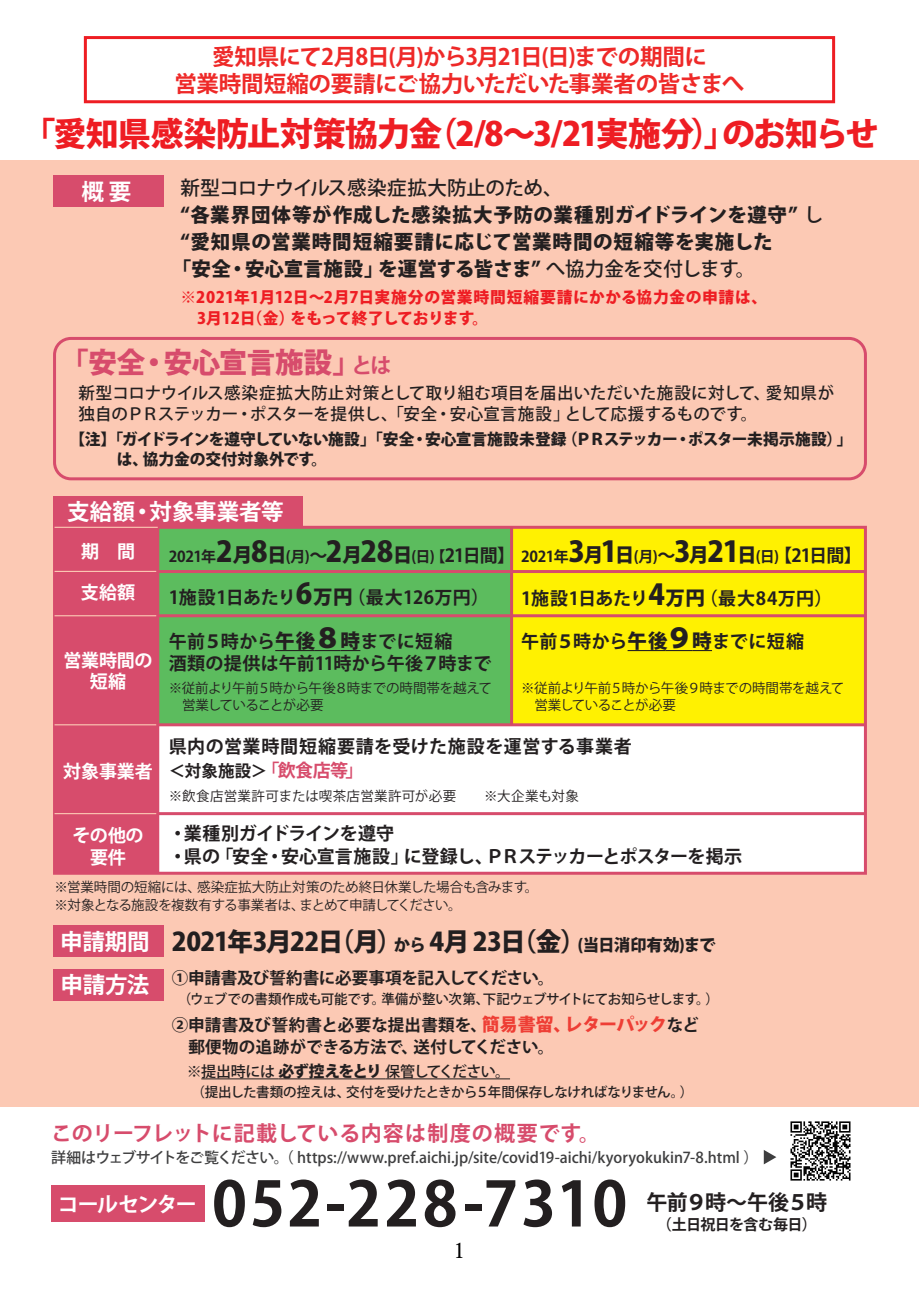
<style>
.page{position:relative;width:919px;height:1289px;background:#fff}
.page>*{position:absolute;margin:0;border:0;box-sizing:border-box;transform-origin:0 0}
.t1{font:700 61.2px "Koz Go Pr 6 N";letter-spacing:.05em;color:#231f20}
.t2{font:800 33px "Koz Go Pr 6 N";letter-spacing:-.03em;color:#ee1d23}
.t3{font:800 28.5px "Koz Go Pr 6 N";letter-spacing:-.015em;color:#d74c6c}
.t4{font:800 25.5px "Koz Go Pr 6 N";letter-spacing:-.035em;color:#231f20}
.t5{font:700 22.5px/27px "Koz Go Pr 6 N";letter-spacing:-.025em;color:#ee2928;text-align:center}
.t6{font:700 22.5px "Koz Go Pr 6 N";letter-spacing:-.01em;color:#fff}
.t7{font:700 21px "Koz Go Pr 6 N";letter-spacing:.025em;color:#d74c6c}
.t8{font:700 21px "Koz Go Pr 6 N";letter-spacing:-.09em;color:#231f20}
.t9{font:700 21px "Koz Go Pr 6 N";letter-spacing:-.075em;color:#fff}
.t10{font:500 21px "Koz Min Pr 6 N";color:#030303}
.t11{font:800 19.5px "Koz Go Pr 6 N";letter-spacing:.03em;color:#231f20}
.t12{font:800 19.5px "Koz Go Pr 6 N";letter-spacing:.005em;color:#231f20}
.t13{font:500 19.5px "Koz Go Pr 6 N";letter-spacing:-.025em;color:#231f20}
.t14{font:700 18px/22.5px "Koz Go Pr 6 N";letter-spacing:.01em;color:#231f20}
.t15{font:700 18px/22.5px "Koz Go Pr 6 N";letter-spacing:-.02em;color:#231f20}
.t16{font:700 18px "Koz Go Pr 6 N";letter-spacing:.03em;color:#231f20}
.t17{font:700 18px/21.6px "Koz Go Pr 6 N";letter-spacing:-.005em;color:#fff;text-align:center}
.t18{font:700 16.5px/22.5px "Koz Go Pr 6 N";letter-spacing:-.005em;color:#231f20}
.t19{font:500 16.5px/21px "Koz Go Pr 6 N";letter-spacing:.005em;color:#231f20}
.t20{font:800 15.75px/19.5px "Koz Go Pr 6 N";letter-spacing:-.025em;color:#231f20}
.t21{font:800 15.75px/21px "Koz Go Pr 6 N";letter-spacing:.015em;color:#ee1d23}
.t22{font:500 15px "Koz Go Pr 6 N";color:#3e3e3f}
.t23{font:700 15px "Koz Go Pr 6 N";letter-spacing:-.04em;color:#231f20}
.t24{font:500 15px "Koz Go Pr 6 N";letter-spacing:-.045em;color:#231f20}
.t25{font:500 13.5px "Koz Go Pr 6 N";letter-spacing:-.03em;color:#231f20}
.t26{font:13.5px/16.5px "Koz Go Pr 6 N";letter-spacing:-.04em;color:#231f20}
.t27{font:13.5px/18px "Koz Go Pr 6 N";letter-spacing:-.02em;color:#231f20}
.t28{font:13.5px "Koz Go Pr 6 N";letter-spacing:.02em;color:#231f20}
.s1{font-weight:500}
.s2{font-weight:700;font-size:21px}
.s3{font-weight:800;font-size:28.5px}
.s4{font-weight:800;font-size:19.5px}
.s5{font-size:18px}
.s6{font-weight:800;font-size:27px}
.s7{font-size:18px;color:#d74c6c}
.s8{font-weight:700;font-size:22.5px;color:#fff}
.s9{font-size:16.5px}
.s10{font-weight:800;font-size:18px;color:#ee3e35}
.s11{font-weight:800;font-size:15.75px}
</style>
<div class="page">
<div style="left:0;top:160px;width:918px;height:947px;background:#fcc9b4"></div>
<div style="left:55px;top:527px;width:810px;height:346px;background:#fff"></div>
<div style="left:158px;top:527px;width:353px;height:197px;background:#5cbc5e"></div>
<div style="left:512px;top:527px;width:353px;height:197px;background:#fff101"></div>
<div style="left:55px;top:527px;width:103px;height:346px;background:#d74c6c"></div>
<div style="left:52px;top:1185px;width:153px;height:36px;background:#d74c6c"></div>
<div style="left:53px;top:175px;width:110px;height:32px;background:#d74c6c"></div>
<div style="left:53px;top:496px;width:249px;height:31px;background:#d74c6c"></div>
<div style="left:53px;top:925px;width:110px;height:31px;background:#d74c6c"></div>
<div style="left:53px;top:969px;width:110px;height:31px;background:#d74c6c"></div>
<hr style="left:201px;top:1078px;width:77px;height:1px;background:#231f20">
<hr style="left:278px;top:1078px;width:107px;height:1px;background:#231f20">
<hr style="left:385px;top:1078px;width:125px;height:1px;background:#231f20">
<div style="left:84px;top:36px;width:751px;height:67px;border:3px solid #ee1d23"></div>
<div style="left:53px;top:337px;width:813px;height:143px;border:3px solid #d74c6c;border-radius:16px"></div>
<div style="left:53px;top:526px;width:813px;height:348px;border:3px solid #d74c6c"></div>
<hr style="left:275px;top:650px;width:39px;height:1px;background:#231f20">
<svg style="left:314px;top:650px;width:46px;height:1px"></svg>
<hr style="left:627px;top:650px;width:38px;height:1px;background:#231f20">
<svg style="left:665px;top:650px;width:47px;height:1px"></svg>
<svg style="left:763px;top:1150px;width:13px;height:14px"></svg>
<hr style="left:55px;top:812px;width:810px;height:3px;background:#d74c6c">
<hr style="left:55px;top:723px;width:810px;height:3px;background:#d74c6c">
<hr style="left:55px;top:614px;width:810px;height:3px;background:#d74c6c">
<hr style="left:55px;top:571px;width:103px;height:1px;background:#fcc9b4">
<hr style="left:55px;top:615px;width:103px;height:1px;background:#fcc9b4">
<hr style="left:55px;top:724px;width:103px;height:1px;background:#fcc9b4">
<hr style="left:55px;top:813px;width:103px;height:1px;background:#fcc9b4">
<hr style="left:156px;top:527px;width:3px;height:345px;background:#d74c6c">
<hr style="left:510px;top:527px;width:3px;height:197px;background:#d24c64">
<hr style="left:55px;top:526px;width:103px;height:2px;background:#fcc9b4">
<img style="left:790px;top:1121px;width:61px;height:60px">
<hr style="left:158px;top:570px;width:707px;height:3px;background:#d74c6c">
<h3 class="t5" style="left:174px;top:44px;width:571px">愛知県にて2月8日(月)から3月21日(日)までの期間に<br>営業時間短縮の要請にご協力いただいた事業者の皆さまへ</h3>
<h2 class="t2" style="left:23px;top:115px;width:857px">「愛知県感染防止対策協力金（2/8～3/21実施分）」のお知らせ</h2>
<p class="t13" style="left:180px;top:177px;width:383px">新型コロナウイルス感染症拡大防止のため、</p>
<p class="t11" style="left:180px;top:204px;width:644px">“各業界団体等が作成した感染拡大予防の業種別ガイドラインを遵守” <span class="s1">し</span></p>
<p class="t11" style="left:180px;top:231px;width:593px">“愛知県の営業時間短縮要請に応じて営業時間の短縮等を実施した</p>
<p class="t12" style="left:172px;top:258px;width:585px">「安全・安心宣言施設」を運営する皆さま” <span class="s1">へ協力金を交付します。</span></p>
<p class="t21" style="left:180px;top:287px;width:588px">※2021年1月12日～2月7日実施分の営業時間短縮要請にかかる協力金の申請は、　3月12日（金）をもって終了しております。</p>
<h3 class="t3" style="left:60px;top:347px;width:333px">「安全・安心宣言施設」<span class="s2">とは</span></h3>
<p class="t19" style="left:78px;top:382px;width:757px">新型コロナウイルス感染症拡大防止対策として取り組む項目を届出いただいた施設に対して、愛知県が独自のＰＲステッカー・ポスターを提供し、「安全・安心宣言施設」として応援するものです。</p>
<p class="t20" style="left:70px;top:430px;width:784px">【注】「ガイドラインを遵守していない施設」「安全・安心宣言施設未登録（ＰＲステッカー・ポスター未掲示施設）」　　　は、協力金の交付対象外です。</p>
<h3 class="t6" style="left:81px;top:179px;width:51px">概 要</h3>
<h3 class="t6" style="left:67px;top:499px;width:218px">支給額・対象事業者等</h3>
<p class="t17" style="left:81px;top:540px;width:55px">期　間</p>
<p class="t23" style="left:169px;top:548px;width:694px">2021年<span class="s3">2</span><span class="s4">月</span><span class="s3">8</span><span class="s4">日</span>(月)<span class="s5">～</span><span class="s3">2</span><span class="s4">月</span><span class="s3">28</span><span class="s4">日</span>(日)【<span class="s5">21日間】</span> 2021年<span class="s3">3</span><span class="s4">月</span><span class="s3">1</span><span class="s4">日</span>(月)<span class="s5">～</span><span class="s3">3</span><span class="s4">月</span><span class="s3">21</span><span class="s4">日</span>(日)<span class="s5">【21日間】</span></p>
<p class="t14" style="left:169px;top:586px;width:322px">1施設1日あたり<span class="s3">6</span><span class="s4">万円</span>（最大126万円）</p>
<p class="t14" style="left:521px;top:587px;width:313px">1施設1日あたり<span class="s3">4</span><span class="s4">万円</span>（最大84万円）</p>
<p class="t17" style="left:81px;top:582px;width:56px">支給額</p>
<p class="t17" style="left:63px;top:649px;width:91px">営業時間の短縮</p>
<p class="t17" style="left:63px;top:760px;width:91px">対象事業者</p>
<p class="t17" style="left:72px;top:825px;width:73px">その他の要件</p>
<p class="t14" style="left:169px;top:630px;width:324px">午前５時から<span class="s4">午後</span><span class="s6">８</span><span class="s4">時</span>までに短縮<br>酒類の提供は午前11時から午後７時まで</p>
<p class="t14" style="left:521px;top:630px;width:284px">午前５時から<span class="s4">午後</span><span class="s6">９</span><span class="s4">時</span>までに短縮</p>
<p class="t26" style="left:169px;top:680px;width:324px">※従前より午前５時から午後８時までの時間帯を越えて　営業していることが必要</p>
<p class="t26" style="left:521px;top:680px;width:325px">※従前より午前５時から午後９時までの時間帯を越えて　営業していることが必要</p>
<p class="t16" style="left:169px;top:736px;width:464px">県内の営業時間短縮要請を受けた施設を運営する事業者</p>
<p class="t18" style="left:169px;top:760px;width:196px">＜対象施設＞<span class="s7">「飲食店等」</span></p>
<p class="t28" style="left:169px;top:788px;width:412px">※飲食店営業許可または喫茶店営業許可が必要　　※大企業も対象</p>
<p class="t15" style="left:169px;top:822px;width:575px">・業種別ガイドラインを遵守<br>・県の「安全・安心宣言施設」に登録し、ＰＲステッカーとポスターを掲示</p>
<p class="t27" style="left:54px;top:878px;width:485px">※営業時間の短縮には、感染症拡大防止対策のため終日休業した場合も含みます。※対象となる施設を複数有する事業者は、まとめて申請してください。</p>
<h3 class="t4" style="left:60px;top:926px;width:657px"><span class="s8">申請期間</span> 2021年3月22日（月）<span class="s9">から</span> 4月 23日（金）<span class="s9">(当日消印有効)まで</span></h3>
<p class="t18" style="left:172px;top:967px;width:384px">①申請書及び誓約書に必要事項を記入してください。</p>
<p class="t25" style="left:178px;top:991px;width:542px">（ウェブでの書類作成も可能です。準備が整い次第、下記ウェブサイトにてお知らせします。）</p>
<p class="t18" style="left:188px;top:1013px;width:512px;text-indent:-16px">②申請書及び誓約書と必要な提出書類を、<span class="s10">簡易書留、レターパック</span>など郵便物の追跡ができる方法で、送付してください。</p>
<p class="t24" style="left:172px;top:1063px;width:339px">　※提出時には <span class="s11">必ず控えをとり</span> 保管してください。</p>
<p class="t25" style="left:172px;top:1084px;width:523px">　 （提出した書類の控えは、交付を受けたときから５年間保存しなければなりません。）</p>
<h3 class="t6" style="left:61px;top:972px;width:90px">申請方法</h3>
<p class="t7" style="left:51px;top:1121px;width:550px">このリーフレットに記載している内容は制度の概要です。</p>
<p class="t22" style="left:51px;top:1149px;width:708px">詳細はウェブサイトをご覧ください。（ https://www.pref.aichi.jp/site/covid19-aichi/kyoryokukin7-8.html ）</p>
<h1 class="t1" style="left:212px;top:1169px;width:417px">052-228-7310</h1>
<p class="t9" style="left:58px;top:1191px;width:140px">コールセンター</p>
<p class="t8" style="left:646px;top:1190px;width:182px">午前９時～午後５時</p>
<p class="t23" style="left:656px;top:1215px;width:161px">（土日祝日を含む毎日）</p>
<p class="t10" style="left:453px;top:1238px;width:14px">1</p>
</div>
